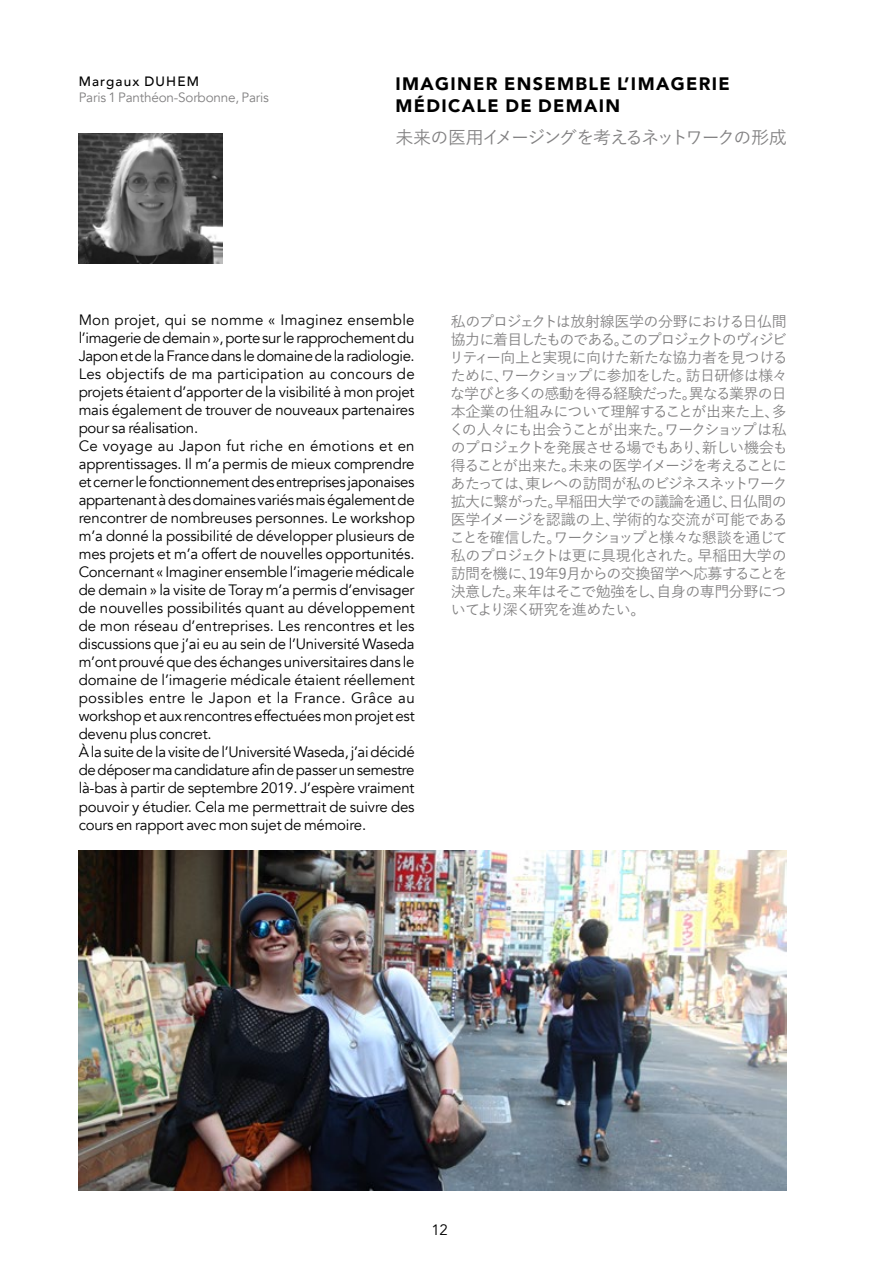
<style>
.page{position:relative;width:893px;height:1263px;background:#fff}
.page>*{position:absolute;margin:0;border:0;box-sizing:border-box;transform-origin:0 0}
.t1{font:900 18px/21.6px "Avenir";letter-spacing:.075em;color:#000}
.t2{font:500 18px "Yu Go";letter-spacing:-.085em;color:#828182}
.t3{font:15px/18px "Avenir";letter-spacing:-.015em;color:#000}
.t4{font:500 15px/18px "Yu Go";letter-spacing:-.045em;color:#828182;text-align:justify}
.t5{font:13.5px "Avenir";letter-spacing:-.015em;color:#828182}
.t6{font:500 13.5px "Avenir";letter-spacing:.085em;color:#000}
</style>
<div class="page">
<img style="left:79px;top:134px;width:143px;height:130px">
<img style="left:79px;top:850px;width:708px;height:341px">
<p class="t6" style="left:79px;top:69px;width:122px">Margaux DUHEM</p>
<p class="t5" style="left:79px;top:89px;width:192px">Paris 1 Panthéon-Sorbonne, Paris</p>
<p class="t1" style="left:395px;top:73px;width:336px">IMAGINER ENSEMBLE L’IMAGERIE<br>MÉDICALE DE DEMAIN</p>
<p class="t2" style="left:395px;top:121px;width:393px">未来の医用イメージングを考えるネットワークの形成</p>
<p class="t3" style="left:79px;top:312px;width:338px">Mon projet, qui se nomme « Imaginez ensemble l’imagerie de demain», porte sur le rapprochement du Japon et de la France dans le domaine de la radiologie.<br>Les objectifs de ma participation au concours de projets étaient d’apporter de la visibilité à mon projet mais également de trouver de nouveaux partenaires pour sa réalisation.<br>Ce voyage au Japon fut riche en émotions et en apprentissages. Il m’a permis de mieux comprendre et cerner le fonctionnement des entreprises japonaises appartenant à des domaines variés mais également de rencontrer de nombreuses personnes. Le workshop m’a donné la possibilité de développer plusieurs de mes projets et m’a offert de nouvelles opportunités.<br>Concernant « Imaginer ensemble l’imagerie médicale de demain » la visite de Toray m’a permis d’envisager de nouvelles possibilités quant au développement de mon réseau d’entreprises. Les rencontres et les discussions que j’ai eu au sein de l’Université Waseda m’ont prouvé que des échanges universitaires dans le domaine de l’imagerie médicale étaient réellement possibles entre le Japon et la France. Grâce au workshop et aux rencontres effectuées mon projet est devenu plus concret.<br>À la suite de la visite de l’Université Waseda, j’ai décidé de déposer ma candidature afin de passer un semestre là-bas à partir de septembre 2019. J’espère vraiment pouvoir y étudier. Cela me permettrait de suivre des cours en rapport avec mon sujet de mémoire.</p>
<p class="t4" style="left:449px;top:311px;width:340px">私のプロジェクトは放射線医学の分野における日仏間協力に着目したものである。このプロジェクトのヴィジビリティー向上と実現に向けた新たな協力者を見つけるために、ワークショップに参加をした。訪日研修は様々な学びと多くの感動を得る経験だった。異なる業界の日本企業の仕組みについて理解することが出来た上、多くの人々にも出会うことが出来た。ワークショップは私のプロジェクトを発展させる場でもあり、新しい機会も得ることが出来た。未来の医学イメージを考えることにあたっては、東レへの訪問が私のビジネスネットワーク拡大に繋がった。早稲田大学での議論を通じ、日仏間の医学イメージを認識の上、学術的な交流が可能であることを確信した。ワークショップと様々な懇談を通じて私のプロジェクトは更に具現化された。早稲田大学の訪問を機に、19年9月からの交換留学へ応募することを決意した。来年はそこで勉強をし、自身の専門分野についてより深く研究を進めたい。</p>
<p class="t3" style="left:431px;top:1221px;width:18px">12</p>
</div>
